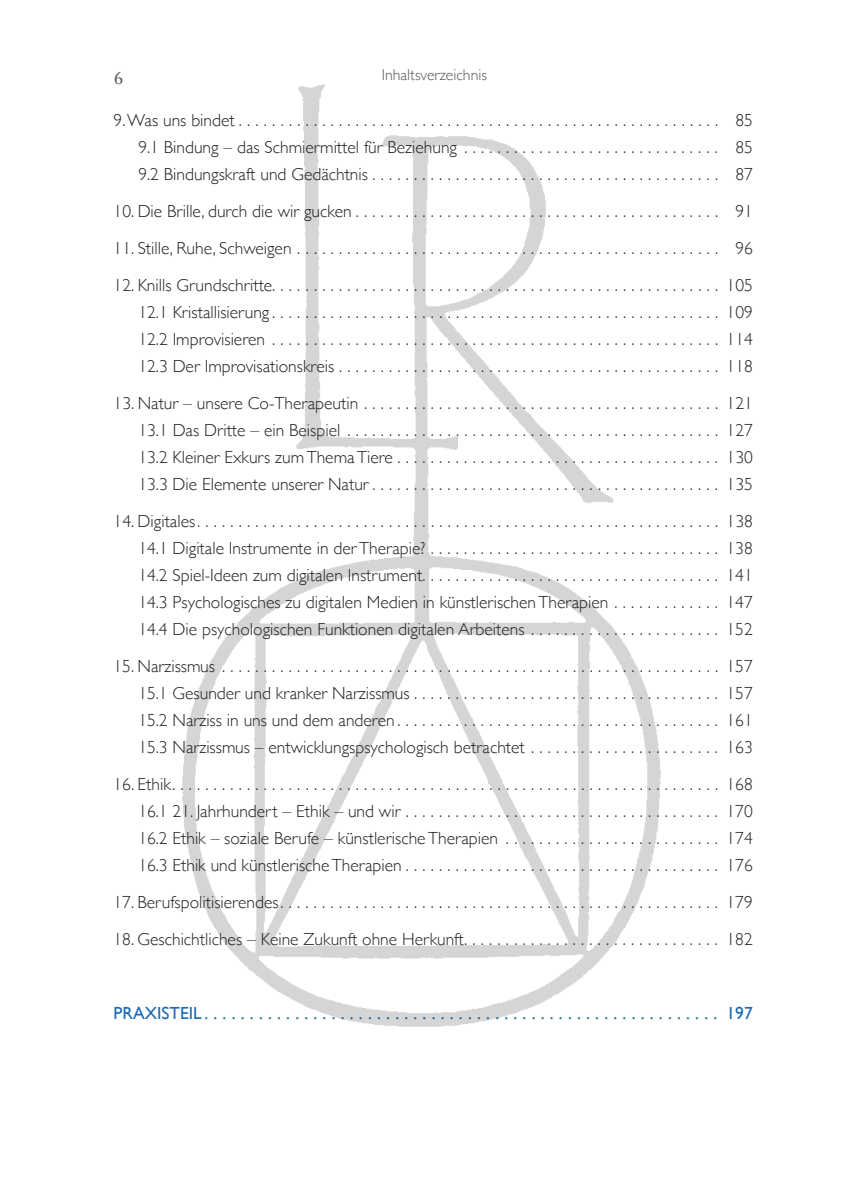
<style>
.page{position:relative;width:844px;height:1191px;background:#fff}
.page>*{position:absolute;margin:0;border:0;box-sizing:border-box;transform-origin:0 0}
.t1{font:18.38px "Stempel Garamond";color:#57585a}
.t2{font:300 17.5px/26.9px "Gill Sans";color:#231f20;text-align:justify}
.t3{font:17.5px "Gill Sans";color:#1b69b4}
.t4{font:300 15.75px "Gill Sans";color:#57585a}
</style>
<div class="page">
<img style="left:182px;top:84px;width:479px;height:943px">
<p class="t1" style="left:114px;top:66px;width:11px">6</p>
<p class="t4" style="left:382px;top:63px;width:107px">Inhaltsverzeichnis</p>
<p class="t2" style="left:138px;top:106px;width:615px;text-indent:-25px">9. Was uns bindet.......................................................... 85<br>9.1 Bindung – das Schmiermittel für Beziehung . . . . . . . . . . . . . . . . . . . . . . . . . . . . . . . 85<br>9.2 Bindungskraft und Gedächtnis.......................................... 87</p>
<p class="t2" style="left:114px;top:197px;width:640px">10. Die Brille, durch die wir gucken............................................ 91</p>
<p class="t2" style="left:114px;top:234px;width:640px">11. Stille, Ruhe, Schweigen................................................... 96</p>
<p class="t2" style="left:138px;top:271px;width:615px;text-indent:-25px">12. Knills Grundschritte...................................................... 105<br>12.1 Kristallisierung...................................................... 109<br>12.2 Improvisieren...................................................... 114<br>12.3 Der Improvisationskreis.............................................. 118</p>
<p class="t2" style="left:138px;top:389px;width:615px;text-indent:-25px">13. Natur – unsere Co-Therapeutin........................................... 121<br>13.1 Das Dritte – ein Beispiel............................................. 127<br>13.2 Kleiner Exkurs zum Thema Tiere....................................... 130<br>13.3 Die Elemente unserer Natur.......................................... 135</p>
<p class="t2" style="left:138px;top:507px;width:615px;text-indent:-25px">14. Digitales............................................................... 138<br>14.1 Digitale Instrumente in der Therapie?................................... 138<br>14.2 Spiel-Ideen zum digitalen Instrument.................................... 141<br>14.3 Psychologisches zu digitalen Medien in künstlerischen Therapien . . . . . . . . . . . . . 147<br>14.4 Die psychologischen Funktionen digitalen Arbeitens . . . . . . . . . . . . . . . . . . . . . . . 152</p>
<p class="t2" style="left:138px;top:652px;width:615px;text-indent:-25px">15. Narzissmus............................................................ 157<br>15.1 Gesunder und kranker Narzissmus..................................... 157<br>15.2 Narziss in uns und dem anderen....................................... 161<br>15.3 Narzissmus – entwicklungspsychologisch betrachtet . . . . . . . . . . . . . . . . . . . . . . . 163</p>
<p class="t2" style="left:138px;top:770px;width:615px;text-indent:-25px">16. Ethik.................................................................. 168<br>16.1 21.Jahrhundert – Ethik – und wir...................................... 170<br>16.2 Ethik – soziale Berufe – künstlerische Therapien . . . . . . . . . . . . . . . . . . . . . . . . . . 174<br>16.3 Ethik und künstlerische Therapien...................................... 176</p>
<p class="t2" style="left:113px;top:888px;width:640px">17. Berufspolitisierendes..................................................... 179</p>
<p class="t2" style="left:113px;top:925px;width:640px">18. Geschichtliches – Keine Zukunft ohne Herkunft. . . . . . . . . . . . . . . . . . . . . . . . . . . . . . . 182</p>
<p class="t3" style="left:113px;top:1002px;width:640px">PRAXISTEIL......................................................... 197</p>
</div>
